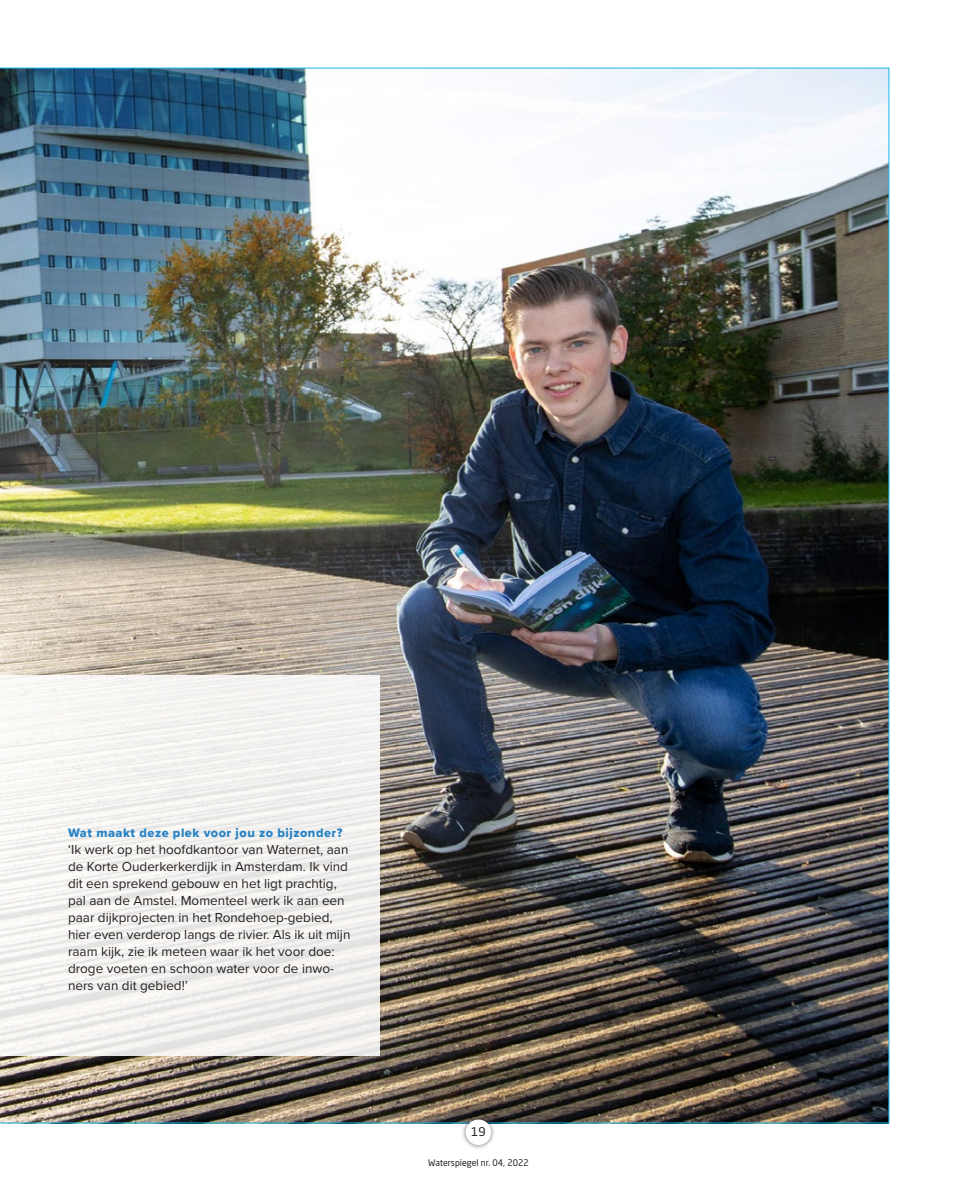
<style>
.page{position:relative;width:957px;height:1191px;background:#fff}
.page>*{position:absolute;margin:0;border:0;box-sizing:border-box;transform-origin:0 0}
.t1{font:13.5px/17px "Proxima Nova";color:#231f20}
.t2{font:12.75px "Proxima Nova Extrabld";letter-spacing:.04em;color:#2783c5}
.t3{font:12px "Neo Sans Std";color:#231f20}
.t4{font:9px "Neo Sans Std";color:#231f20}
</style>
<div class="page">
<img style="left:0;top:68px;width:889px;height:1055px">
<div style="left:461px;top:1115px;width:35px;height:34px;background:#231f20;opacity:.5"></div>
<div style="left:466px;top:1119px;width:25px;height:26px;background:#fff;border-radius:50%"></div>
<div style="left:0;top:675px;width:380px;height:380px;background:linear-gradient(to bottom,#f6f4f3,#efedeb)"></div>
<p class="t2" style="left:68px;top:823px;width:276px">Wat maakt deze plek voor jou zo bijzonder?</p>
<p class="t1" style="left:68px;top:840px;width:284px">‘Ik werk op het hoofdkantoor van Waternet, aan de Korte Ouderkerkerdijk in Amsterdam. Ik vind dit een sprekend gebouw en het ligt prachtig, pal aan de Amstel. Momenteel werk ik aan een paar dijkprojecten in het Rondehoep-gebied, hier even verderop langs de rivier. Als ik uit mijn raam kijk, zie ik meteen waar ik het voor doe: droge voeten en schoon water voor de inwo&shy;ners van dit gebied!’</p>
<p class="t3" style="left:471px;top:1124px;width:16px">19</p>
<p class="t4" style="left:428px;top:1157px;width:102px">Waterspiegel nr. 04, 2022</p>
</div>
